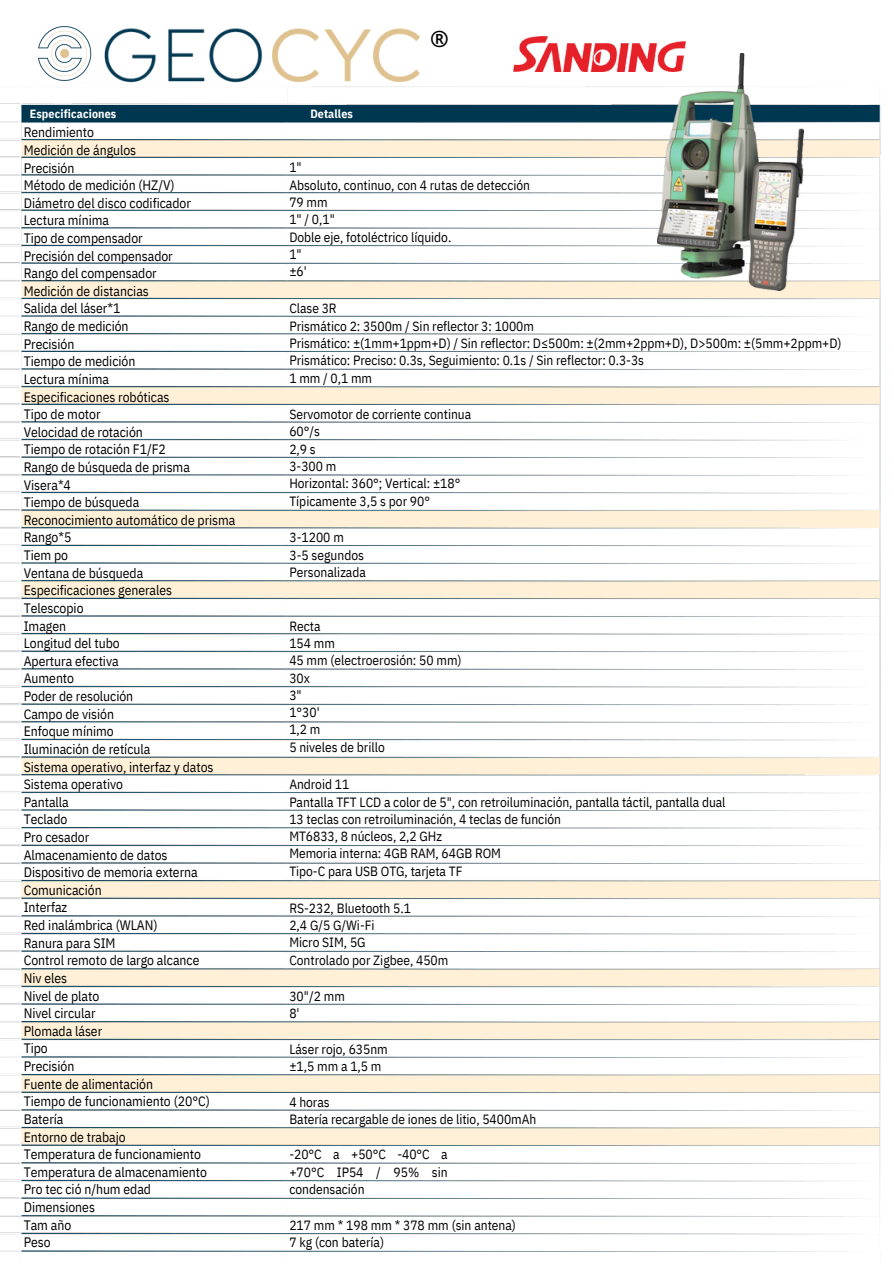
<style>
.page{position:relative;width:894px;height:1264px;background:#fff}
.page>*{position:absolute;margin:0;border:0;box-sizing:border-box;transform-origin:0 0}
.t1{font:700 22.5px "Noto Sans";color:#000}
.t2{font:13.65px/17.5px "IBM Plex Sans Cond";letter-spacing:-.005em;color:#000}
.t3{font:13.35px/17.2px "IBM Plex Sans Cond";letter-spacing:-.005em;color:#000}
.t4{font:700 11.85px "IBM Plex Sans Cond";letter-spacing:.01em;color:#fff}
</style>
<div class="page">
<img style="left:0;top:86px;width:881px;height:1167px">
<img style="left:95px;top:28px;width:324px;height:65px">
<img style="left:38px;top:27px;width:58px;height:54px">
<img style="left:513px;top:36px;width:171px;height:35px">
<img style="left:657px;top:54px;width:146px;height:236px">
<p class="t4" style="left:30px;top:105px;width:88px">Especificaciones</p>
<p class="t2" style="left:24px;top:123px;width:213px">Rendimiento<br>Medición de ángulos<br>Precisión<br>Método de medición (HZ/V)<br>Diámetro del disco codificador<br>Lectura mínima<br>Tipo de compensador<br>Precisión del compensador<br>Rango del compensador<br>Medición de distancias<br>Salida del láser*1<br>Rango de medición<br>Precisión<br>Tiempo de medición<br>Lectura mínima<br>Especificaciones robóticas<br>Tipo de motor<br>Velocidad de rotación<br>Tiempo de rotación F1/F2<br>Rango de búsqueda de prisma<br>Visera*4<br>Tiempo de búsqueda<br>Reconocimiento automático de prisma<br>Rango*5<br>Tiem po<br>Ventana de búsqueda<br>Especificaciones generales<br>Telescopio<br>Imagen<br>Longitud del tubo<br>Apertura efectiva<br>Aumento<br>Poder de resolución<br>Campo de visión<br>Enfoque mínimo<br>Iluminación de retícula<br>Sistema operativo, interfaz y datos<br>Sistema operativo<br>Pantalla<br>Teclado<br>Pro cesador<br>Almacenamiento de datos<br>Dispositivo de memoria externa<br>Comunicación<br>Interfaz<br>Red inalámbrica (WLAN)<br>Ranura para SIM<br>Control remoto de largo alcance<br>Niv eles<br>Nivel de plato<br>Nivel circular<br>Plomada láser<br>Tipo<br>Precisión<br>Fuente de alimentación<br>Tiempo de funcionamiento (20°C)<br>Batería<br>Entorno de trabajo<br>Temperatura de funcionamiento<br>Temperatura de almacenamiento<br>Pro tec ció n/hum edad<br>Dimensiones<br>Tam año</p>
<p class="t2" style="left:24px;top:1233px;width:28px">Peso</p>
<h1 class="t4" style="left:310px;top:105px;width:44px">Detalles</h1>
<h1 class="t1" style="left:430px;top:23px;width:20px">®</h1>
<h1 class="t3" style="left:289px;top:159px;width:242px">1"<br>Absoluto, continuo, con 4 rutas de detección<br>79 mm<br>1" / 0,1"<br>Doble eje, fotoléctrico líquido.<br>1"<br>±6'</h1>
<h1 class="t3" style="left:289px;top:300px;width:553px">Clase 3R<br>Prismático 2: 3500m / Sin reflector 3: 1000m<br>Prismático: ±(1mm+1ppm+D) / Sin reflector: D≤500m: ±(2mm+2ppm+D), D&gt;500m: ±(5mm+2ppm+D)<br>Prismático: Preciso: 0.3s, Seguimiento: 0.1s / Sin reflector: 0.3-3s<br>1mm/0,1mm</h1>
<h1 class="t3" style="left:289px;top:405px;width:183px">Servomotor de corriente continua<br>60°/s<br>2,9 s<br>3-300 m<br>Horizontal: 360°; Vertical: ±18°<br>Típicamente 3,5 s por 90°</h1>
<h1 class="t3" style="left:289px;top:529px;width:78px">3-1200 m<br>3-5 segundos<br>Personalizada</h1>
<p class="t3" style="left:289px;top:617px;width:174px">Recta<br>154 mm<br>45 mm (electroerosión: 50 mm)<br>30x<br>3"<br>1°30'<br>1,2 m<br>5 niveles de brillo</p>
<p class="t3" style="left:289px;top:775px;width:437px">Android 11<br>Pantalla TFT LCD a color de 5", con retroiluminación, pantalla táctil, pantalla dual 13 teclas con retroiluminación, 4 teclas de función<br>MT6833, 8 núcleos, 2,2 GHz<br>Memoria interna: 4GB RAM, 64GB ROM<br>Tipo-C para USB OTG, tarjeta TF</p>
<p class="t3" style="left:289px;top:899px;width:160px">RS-232, Bluetooth 5.1<br>2,4 G/5 G/Wi-Fi<br>Micro SIM, 5G<br>Controlado por Zigbee, 450m</p>
<h1 class="t3" style="left:289px;top:987px;width:57px">30"/2 mm<br>8'</h1>
<p class="t3" style="left:289px;top:1039px;width:100px">Láser rojo, 635nm ±1,5 mm a 1,5 m</p>
<h1 class="t3" style="left:289px;top:1092px;width:248px">4 horas<br>Batería recargable de iones de litio, 5400mAh</h1>
<h1 class="t3" style="left:289px;top:1145px;width:160px;text-align:justify">-20°C a +50°C -40°C a +70°C IP54 / 95% sin condensación</h1>
<h1 class="t3" style="left:289px;top:1216px;width:228px">217 mm * 198 mm * 378 mm (sin antena)<br>7 kg (con batería)</h1>
</div>
